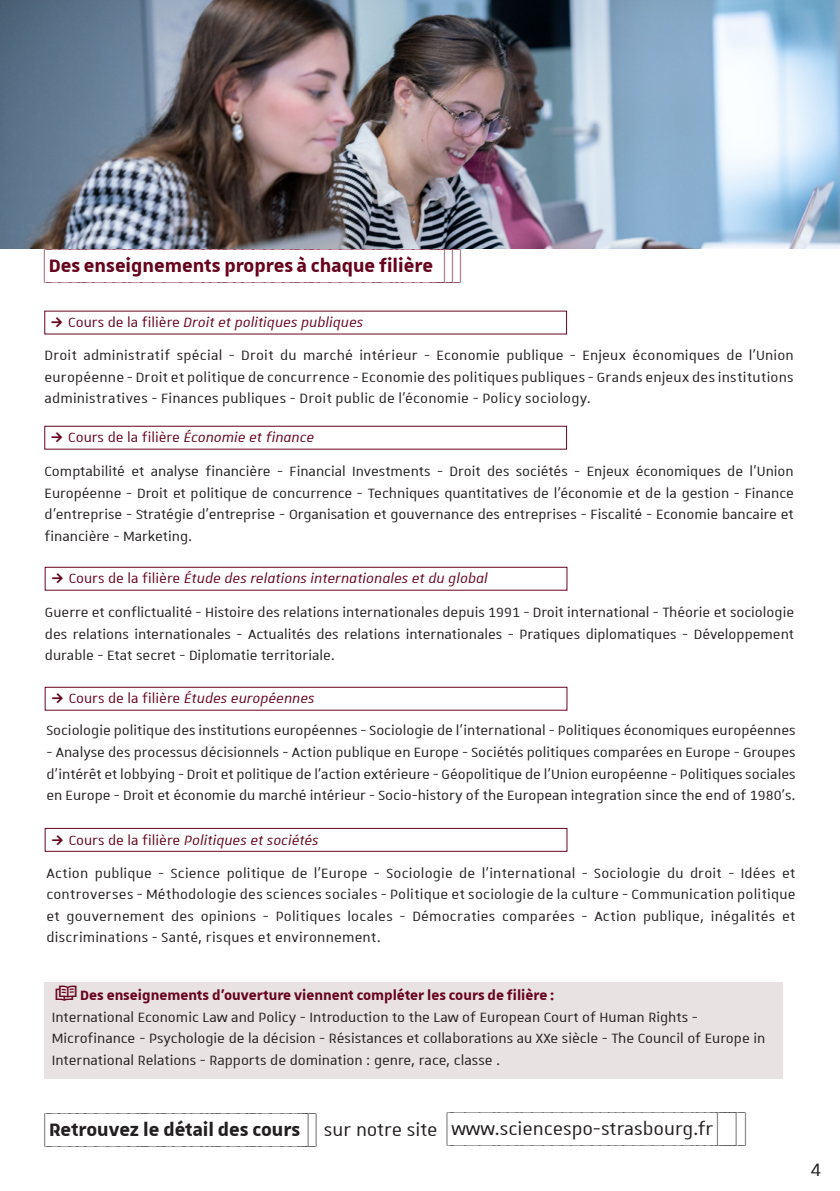
<style>
.page{position:relative;width:840px;height:1191px;background:#fff}
.page>*{position:absolute;margin:0;border:0;box-sizing:border-box;transform-origin:0 0}
.t1{font:24px "Unistra Encadre";color:#231f20}
.t2{font:700 24px "Unistra Encadre";color:#66041e}
.t3{font:24px "Unistra A";color:#231f20}
.t4{font:18px/21.6px "Unistra A";color:#231f20}
.t5{font:italic 18px "Unistra A";color:#66041e}
.t6{font:700 18px "Unistra A";color:#66041e}
.s1{font-weight:700;font-style:normal}
.s2{font-style:normal}
.s3{font-weight:700;color:#66041e}
.s4{color:#66041e}
.s5{font-style:italic;color:#66041e}
.s6{font-weight:700}
.s7{font-family:"Unistra A"}
</style>
<div class="page">
<img style="left:0;top:0;width:839px;height:249px">
<div style="left:45px;top:828px;width:522px;height:23px;border:1px solid #66041e"></div>
<div style="left:45px;top:567px;width:522px;height:23px;border:1px solid #66041e"></div>
<div style="left:45px;top:687px;width:522px;height:23px;border:1px solid #66041e"></div>
<div style="left:45px;top:982px;width:737px;height:96px;background:#e9e2e3"></div>
<h1 class="t2" style="left:45px;top:248px;width:417px">(DES_ENSEIGNEMENTS_PROPRES_À_CHAQUE_FILIÈRE__)_)_)</h1>
<p class="t5" style="left:51px;top:313px;width:313px"><span class="s1">→</span> <span class="s2">Cours de la filière</span> Droit et politiques publiques</p>
<p class="t4" style="left:45px;top:344px;width:750px;text-align:justify">Droit administratif spécial - Droit du marché intérieur - Economie publique - Enjeux économiques de l’Union européenne - Droit et politique de concurrence - Economie des politiques publiques - Grands enjeux des institutions administratives - Finances publiques - Droit public de l’économie - Policy sociology.</p>
<p class="t4" style="left:45px;top:420px;width:750px;line-height:33.8px;text-indent:7px"><span class="s3">→</span> <span class="s4">Cours de la filière</span> <span class="s5">Économie et finance<br></span>Comptabilité et analyse financière - Financial Investments - Droit des sociétés - Enjeux économiques de l’Union</p>
<p class="t4" style="left:45px;top:481px;width:750px;text-align:justify">Européenne - Droit et politique de concurrence - Techniques quantitatives de l’économie et de la gestion - Finance d’entreprise - Stratégie d’entreprise - Organisation et gouvernance des entreprises - Fiscalité - Economie bancaire et financière - Marketing.</p>
<p class="t4" style="left:45px;top:561px;width:750px;line-height:33.8px;text-indent:7px"><span class="s3">→</span> <span class="s4">Cours de la filière</span> <span class="s5">Étude des relations internationales et du global<br></span>Guerre et conflictualité - Histoire des relations internationales depuis 1991 - Droit international - Théorie et sociologie</p>
<p class="t4" style="left:45px;top:622px;width:750px">des relations internationales - Actualités des relations internationales - Pratiques diplomatiques - Développement durable - Etat secret - Diplomatie territoriale.</p>
<p class="t4" style="left:46px;top:682px;width:750px;line-height:31.8px"><span class="s3">→</span> <span class="s4">Cours de la filière</span> <span class="s5">Études européennes<br></span>Sociologie politique des institutions européennes - Sociologie de l’international - Politiques économiques européennes</p>
<p class="t4" style="left:46px;top:741px;width:750px;text-align:justify">- Analyse des processus décisionnels - Action publique en Europe - Sociétés politiques comparées en Europe - Groupes d’intérêt et lobbying - Droit et politique de l’action extérieure - Géopolitique de l’Union européenne - Politiques sociales en Europe - Droit et économie du marché intérieur - Socio-history of the European integration since the end of 1980’s.</p>
<p class="t5" style="left:52px;top:830px;width:268px"><span class="s1">→</span> <span class="s2">Cours de la filière</span> Politiques et sociétés</p>
<p class="t4" style="left:46px;top:861px;width:750px;text-align:justify">Action publique - Science politique de l’Europe - Sociologie de l’international - Sociologie du droit - Idées et controverses - Méthodologie des sciences sociales - Politique et sociologie de la culture - Communication politique et gouvernement des opinions - Politiques locales - Démocraties comparées - Action publique, inégalités et discriminations - Santé, risques et environnement.</p>
<p class="t6" style="left:80px;top:985px;width:475px">Des enseignements d’ouverture viennent compléter les cours de filière :</p>
<p class="t4" style="left:52px;top:1005px;width:714px">International Economic Law and Policy - Introduction to the Law of European Court of Human Rights -<br>Microfinance - Psychologie de la décision - Résistances et collaborations au XXe siècle - The Council of Europe in<br>International Relations - Rapports de domination : genre, race, classe .</p>
<h1 class="t1" style="left:45px;top:1111px;width:702px"><span class="s6">(RETROUVEZ_LE_DÉTAIL_DES_COURS_)_)</span> <span class="s7">sur notre site</span> (WWW.SCIENCESPO-STRASBOURG.FR)___)_)</h1>
<h1 class="t3" style="left:810px;top:1157px;width:12px">4</h1>
</div>
